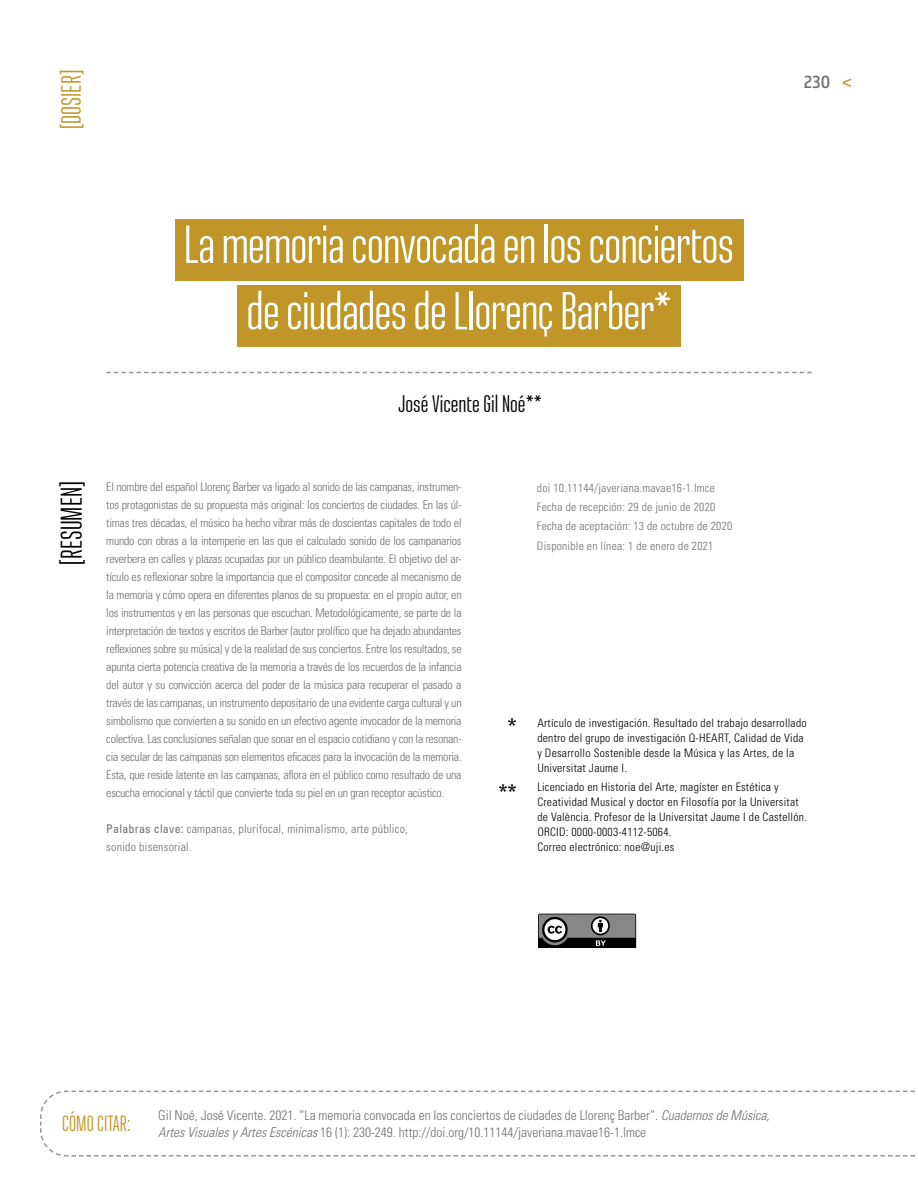
<style>
.page{position:relative;width:918px;height:1188px;background:#fff}
.page>*{position:absolute;margin:0;border:0;box-sizing:border-box;transform-origin:0 0}
.t1{font:53.4px/66.4px "Ristretto Pro";letter-spacing:-.02em;color:#fff;text-align:center}
.t2{font:30px "Ristretto Pro";color:#000}
.t3{font:27.9px "Ristretto Pro";color:#c09629}
.t4{font:24px "Ristretto Pro";color:#000}
.t5{font:22.05px "Ristretto Pro";color:#c09629}
.t6{font:500 18px "Wunderlich";color:#000}
.t7{font:17.55px "Bunday Sans Semi Bold Up";color:#706f6f}
.t8{font:300 condensed 13.5px/16.2px "Univers LT Std";color:#706f6f}
.t9{font:300 condensed 12px/18px "Univers LT Std";letter-spacing:.02em;color:#706f6f;text-align:justify}
.t10{font:300 condensed 11.7px/15px "Univers LT Std";letter-spacing:.02em;color:#000}
.t11{font:300 condensed 11.7px/19.2px "Univers LT Std";letter-spacing:.02em;color:#706f6f}
.s1{font-weight:400}
.s2{font-style:italic}
</style>
<div class="page">
<svg style="left:40px;top:1090px;width:875px;height:67px"></svg>
<svg style="left:106px;top:372px;width:706px;height:1px"></svg>
<div style="left:175px;top:219px;width:568px;height:61px;background:#c09629"></div>
<div style="left:237px;top:285px;width:444px;height:62px;background:#c09629"></div>
<svg style="left:538px;top:914px;width:98px;height:34px;background:#636464"></svg>
<h3 class="t3" style="left:55px;top:129px;width:61px;rotate:-90deg">[DOSIER]</h3>
<h1 class="t1" style="left:184px;top:211px;width:552px">La memoria convocada en los conciertos de ciudades de Llorenç Barber*</h1>
<h3 class="t4" style="left:398px;top:390px;width:145px">José Vicente Gil Noé**</h3>
<h3 class="t7" style="left:804px;top:71px;width:28px">230</h3>
<h2 class="t2" style="left:54px;top:565px;width:85px;rotate:-90deg">[RESUMEN]</h2>
<p class="t9" style="left:106px;top:478px;width:357px">El nombre del español Llorenç Barber va ligado al sonido de las campanas, instrumen&shy;tos protagonistas de su propuesta más original: los conciertos de ciudades. En las úl&shy;timas tres décadas, el músico ha hecho vibrar más de doscientas capitales de todo el mundo con obras a la intemperie en las que el calculado sonido de los campanarios reverbera en calles y plazas ocupadas por un público deambulante. El objetivo del ar&shy;tículo es reflexionar sobre la importancia que el compositor concede al mecanismo de la memoria y cómo opera en diferentes planos de su propuesta: en el propio autor, en los instrumentos y en las personas que escuchan. Metodológicamente, se parte de la interpretación de textos y escritos de Barber (autor prolífico que ha dejado abundantes reflexiones sobre su música) y de la realidad de sus conciertos. Entre los resultados, se apunta cierta potencia creativa de la memoria a través de los recuerdos de la infancia del autor y su convicción acerca del poder de la música para recuperar el pasado a través de las campanas, un instrumento depositario de una evidente carga cultural y un simbolismo que convierten a su sonido en un efectivo agente invocador de la memoria colectiva. Las conclusiones señalan que sonar en el espacio cotidiano y con la resonan&shy;cia secular de las campanas son elementos eficaces para la invocación de la memoria.<br>Esta, que reside latente en las campanas, aflora en el público como resultado de una escucha emocional y táctil que convierte toda su piel en un gran receptor acústico.</p>
<p class="t9" style="left:106px;top:820px;width:303px"><span class="s1">Palabras clave:</span> campanas, plurifocal, minimalismo, arte público, sonido bisensorial.</p>
<p class="t11" style="left:537px;top:478px;width:197px">doi 10.11144/javeriana.mavae16-1.lmce Fecha de recepción: 29 de junio de 2020<br>Fecha de aceptación: 13 de octubre de 2020<br>Disponible en línea: 1 de enero de 2021</p>
<h3 class="t6" style="left:508px;top:715px;width:10px">*</h3>
<h3 class="t6" style="left:499px;top:781px;width:19px">**</h3>
<p class="t10" style="left:537px;top:715px;width:271px">Artículo de investigación. Resultado del trabajo desarrollado dentro del grupo de investigación Q-HEART, Calidad de Vida y Desarrollo Sostenible desde la Música y las Artes, de la Universitat Jaume I.</p>
<p class="t10" style="left:537px;top:780px;width:271px">Licenciado en Historia del Arte, magíster en Estética y Creatividad Musical y doctor en Filosofía por la Universitat de València. Profesor de la Universitat Jaume I de Castellón.<br>ORCID: 0000-0003-4112-5064.<br>Correo electrónico: noe@uji.es</p>
<h3 class="t5" style="left:62px;top:1111px;width:69px">CÓMO CITAR:</h3>
<p class="t8" style="left:158px;top:1108px;width:613px">Gil Noé, José Vicente. 2021. “La memoria convocada en los conciertos de ciudades de Llorenç Barber”. <span class="s2">Cuadernos de Música,<br>Artes Visuales y Artes Escénicas</span> 16 (1): 230-249. http://doi.org/10.11144/javeriana.mavae16-1.lmce</p>
</div>
